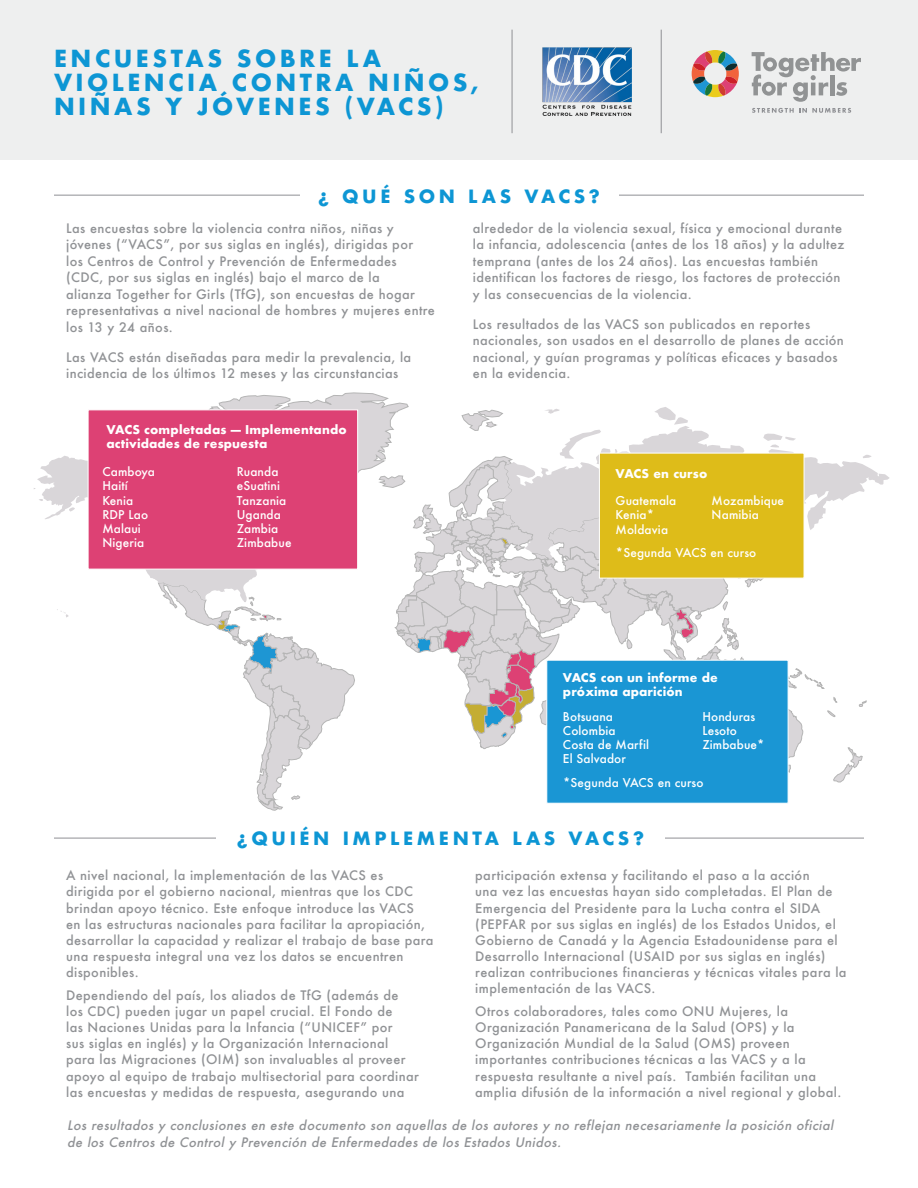
<style>
.page{position:relative;width:918px;height:1188px;background:#fff}
.page>*{position:absolute;margin:0;border:0;box-sizing:border-box;transform-origin:0 0}
.t1{font:700 22.95px/24.3px "Futura";letter-spacing:.15em;color:#0d96d4}
.t2{font:700 17.85px "Futura";letter-spacing:.2em;color:#0d96d4}
.t3{font:500 12.75px/16.2px "Futura";letter-spacing:.03em;color:#909295}
.t4{font:italic 500 12.75px/16.5px "Futura";color:#909295}
.t5{font:500 11.85px/14.1px "Futura";letter-spacing:.01em;color:#fff}
.t6{font:700 11.85px/14.1px "Futura";letter-spacing:.01em;color:#fff}
</style>
<div class="page">
<hr style="left:54px;top:195px;width:810px;height:1px;background:#8f9094">
<hr style="left:54px;top:838px;width:810px;height:1px;background:#8f9094">
<div style="left:300px;top:188px;width:318px;height:32px;background:#fff"></div>
<div style="left:216px;top:830px;width:449px;height:32px;background:#fff"></div>
<svg style="left:34px;top:392px;width:833px;height:419px"></svg>
<div style="left:599px;top:453px;width:205px;height:125px;background:#debc19"></div>
<div style="left:88px;top:410px;width:270px;height:159px;background:#dd4174"></div>
<div style="left:546px;top:660px;width:242px;height:144px;background:#1a96d4;border:1px solid #fff"></div>
<div style="left:0;top:0;width:918px;height:160px;background:#eeefef"></div>
<svg style="left:752px;top:108px;width:99px;height:5px"></svg>
<svg style="left:692px;top:50px;width:47px;height:47px"></svg>
<svg style="left:752px;top:52px;width:109px;height:50px"></svg>
<hr style="left:512px;top:30px;width:1px;height:103px;background:#8f9094">
<hr style="left:661px;top:30px;width:1px;height:103px;background:#8f9094">
<img style="left:542px;top:48px;width:90px;height:67px">
<p class="t1" style="left:54px;top:46px;width:426px">ENCUESTAS SOBRE LA<br>VIOLENCIA CONTRA NIÑOS,<br>NIÑAS Y JÓVENES (VACS)</p>
<p class="t2" style="left:318px;top:183px;width:283px">¿ QUÉ SON LAS VACS?</p>
<p class="t3" style="left:66px;top:220px;width:370px">Las encuestas sobre la violencia contra niños, niñas y jóvenes (“VACS”, por sus siglas en inglés), dirigidas por<br>los Centros de Control y Prevención de Enfermedades (CDC, por sus siglas en inglés) bajo el marco de la<br>alianza Together for Girls (TfG), son encuestas de hogar representativas a nivel nacional de hombres y mujeres entre los 13 y 24 años.</p>
<p class="t3" style="left:66px;top:349px;width:347px">Las VACS están diseñadas para medir la prevalencia, la incidencia de los últimos 12 meses y las circunstancias</p>
<p class="t6" style="left:106px;top:423px;width:242px">VACS completadas — Implementando actividades de respuesta</p>
<p class="t5" style="left:102px;top:465px;width:54px">Camboya</p>
<p class="t5" style="left:102px;top:479px;width:27px">Haití</p>
<p class="t5" style="left:102px;top:493px;width:32px">Kenia</p>
<p class="t5" style="left:102px;top:507px;width:47px">RDP Lao</p>
<p class="t5" style="left:102px;top:521px;width:40px">Malaui</p>
<p class="t5" style="left:102px;top:536px;width:43px">Nigeria</p>
<p class="t5" style="left:237px;top:465px;width:45px">Ruanda eSuatini</p>
<p class="t5" style="left:237px;top:493px;width:51px">Tanzania</p>
<p class="t5" style="left:237px;top:507px;width:46px">Uganda</p>
<p class="t5" style="left:237px;top:521px;width:43px">Zambia</p>
<p class="t5" style="left:237px;top:536px;width:56px">Zimbabue</p>
<p class="t3" style="left:473px;top:220px;width:373px">alrededor de la violencia sexual, física y emocional durante la infancia, adolescencia (antes de los 18 años) y la adultez temprana (antes de los 24 años). Las encuestas también identifican los factores de riesgo, los factores de protección y las consecuencias de la violencia.</p>
<p class="t3" style="left:473px;top:316px;width:373px">Los resultados de las VACS son publicados en reportes nacionales, son usados en el desarrollo de planes de acción nacional, y guían programas y políticas eficaces y basados en la evidencia.</p>
<p class="t6" style="left:616px;top:467px;width:93px">VACS en curso</p>
<p class="t5" style="left:616px;top:494px;width:62px">Guatemala</p>
<p class="t5" style="left:616px;top:508px;width:40px">Kenia*</p>
<p class="t5" style="left:616px;top:522px;width:54px">Moldavia</p>
<p class="t5" style="left:712px;top:494px;width:74px">Mozambique</p>
<p class="t5" style="left:712px;top:508px;width:49px">Namibia</p>
<p class="t5" style="left:616px;top:546px;width:142px">*Segunda VACS en curso</p>
<p class="t6" style="left:563px;top:670px;width:156px">VACS con un informe de próxima aparición</p>
<p class="t5" style="left:563px;top:709px;width:88px">Botsuana<br>Colombia<br>Costa de Marfil</p>
<p class="t5" style="left:563px;top:752px;width:64px">El Salvador</p>
<p class="t5" style="left:702px;top:709px;width:54px">Honduras</p>
<p class="t5" style="left:702px;top:723px;width:36px">Lesoto</p>
<p class="t5" style="left:702px;top:738px;width:64px">Zimbabue*</p>
<p class="t5" style="left:563px;top:775px;width:142px">*Segunda VACS en curso</p>
<p class="t2" style="left:237px;top:825px;width:409px">¿QUIÉN IMPLEMENTA LAS VACS?</p>
<p class="t3" style="left:475px;top:867px;width:373px">participación extensa y facilitando el paso a la acción<br>una vez las encuestas hayan sido completadas. El Plan de Emergencia del Presidente para la Lucha contra el SIDA (PEPFAR por sus siglas en inglés) de los Estados Unidos, el Gobierno de Canadá y la Agencia Estadounidense para el Desarrollo Internacional (USAID por sus siglas en inglés) realizan contribuciones financieras y técnicas vitales para la implementación de las VACS.</p>
<p class="t3" style="left:475px;top:1003px;width:368px">Otros colaboradores, tales como ONU Mujeres, la Organización Panamericana de la Salud (OPS) y la Organización Mundial de la Salud (OMS) proveen importantes contribuciones técnicas a las VACS y a la respuesta resultante a nivel país. También facilitan una amplia difusión de la información a nivel regional y global.</p>
<p class="t3" style="left:66px;top:867px;width:369px">A nivel nacional, la implementación de las VACS es dirigida por el gobierno nacional, mientras que los CDC brindan apoyo técnico. Este enfoque introduce las VACS<br>en las estructuras nacionales para facilitar la apropiación, desarrollar la capacidad y realizar el trabajo de base para una respuesta integral una vez los datos se encuentren disponibles.</p>
<p class="t3" style="left:66px;top:987px;width:354px">Dependiendo del país, los aliados de TfG (además de<br>los CDC) pueden jugar un papel crucial. El Fondo de<br>las Naciones Unidas para la Infancia (“UNICEF” por<br>sus siglas en inglés) y la Organización Internacional para las Migraciones (OIM) son invaluables al proveer apoyo al equipo de trabajo multisectorial para coordinar las encuestas y medidas de respuesta, asegurando una</p>
<p class="t4" style="left:67px;top:1117px;width:771px">Los resultados y conclusiones en este documento son aquellas de los autores y no reflejan necesariamente la posición oficial de los Centros de Control y Prevención de Enfermedades de los Estados Unidos.</p>
</div>
